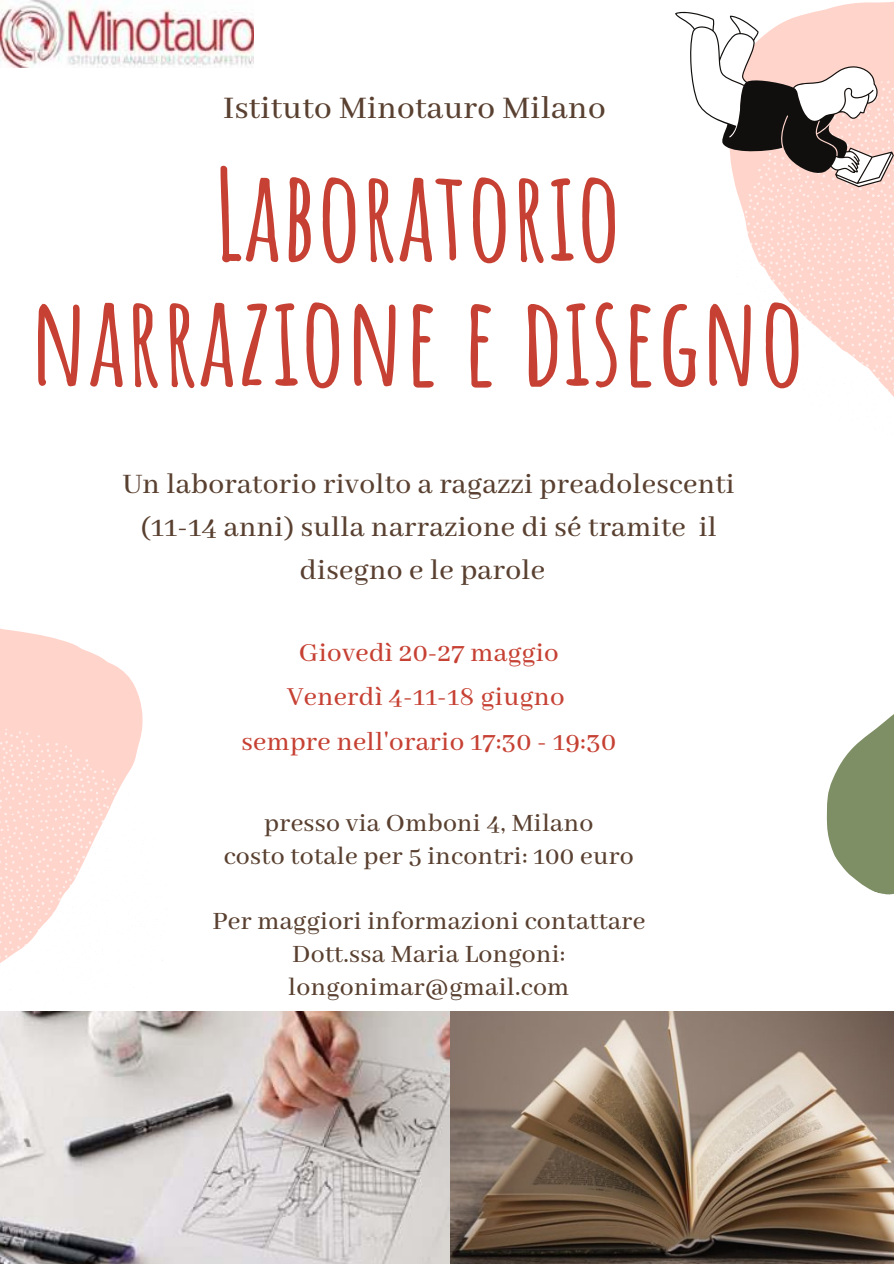
<style>
.page{position:relative;width:894px;height:1264px;background:#fff}
.page>*{position:absolute;margin:0;border:0;box-sizing:border-box;transform-origin:0 0}
.t1{font:700 124.05px/124.9px "Amatic SC";color:#c64133;text-align:center}
.t2{font:500 35.1px "Abhaya Libre";letter-spacing:.01em;color:#594030}
.t3{font:500 31.5px/43px "Abhaya Libre";letter-spacing:.01em;color:#594030;text-align:center}
.t4{font:500 28.95px/44.1px "Abhaya Libre";letter-spacing:.01em;color:#c64133;text-align:center}
.t5{font:500 27.75px/32.8px "Abhaya Libre";letter-spacing:.01em;color:#594030;text-align:center}
</style>
<div class="page">
<svg style="left:815px;top:2px;width:78px;height:10px"></svg>
<img style="left:735px;top:187px;width:158px;height:209px">
<svg style="left:675px;top:12px;width:218px;height:175px"></svg>
<svg style="left:0;top:628px;width:143px;height:100px;fill:#ffd4cb"></svg>
<img style="left:0;top:728px;width:163px;height:235px">
<svg style="left:826px;top:715px;width:67px;height:180px"></svg>
<img style="left:0;top:1011px;width:893px;height:252px">
<img style="left:0;top:0;width:253px;height:68px">
<p class="t2" style="left:223px;top:89px;width:384px">Istituto Minotauro Milano</p>
<h1 class="t1" style="left:29px;top:144px;width:776px">Laboratorio narrazione e disegno</h1>
<p class="t3" style="left:123px;top:463px;width:613px">Un laboratorio rivolto a ragazzi preadolescenti (11-14 anni) sulla narrazione di sé tramite il disegno e le parole</p>
<p class="t4" style="left:241px;top:632px;width:376px">Giovedì 20-27 maggio<br>Venerdì 4-11-18 giugno<br>sempre nell'orario 17:30 - 19:30</p>
<p class="t5" style="left:224px;top:807px;width:411px">presso via Omboni 4, Milano<br>costo totale per 5 incontri: 100 euro</p>
<p class="t5" style="left:212px;top:906px;width:434px">Per maggiori informazioni contattare<br>Dott.ssa Maria Longoni: longonimar@gmail.com</p>
</div>
